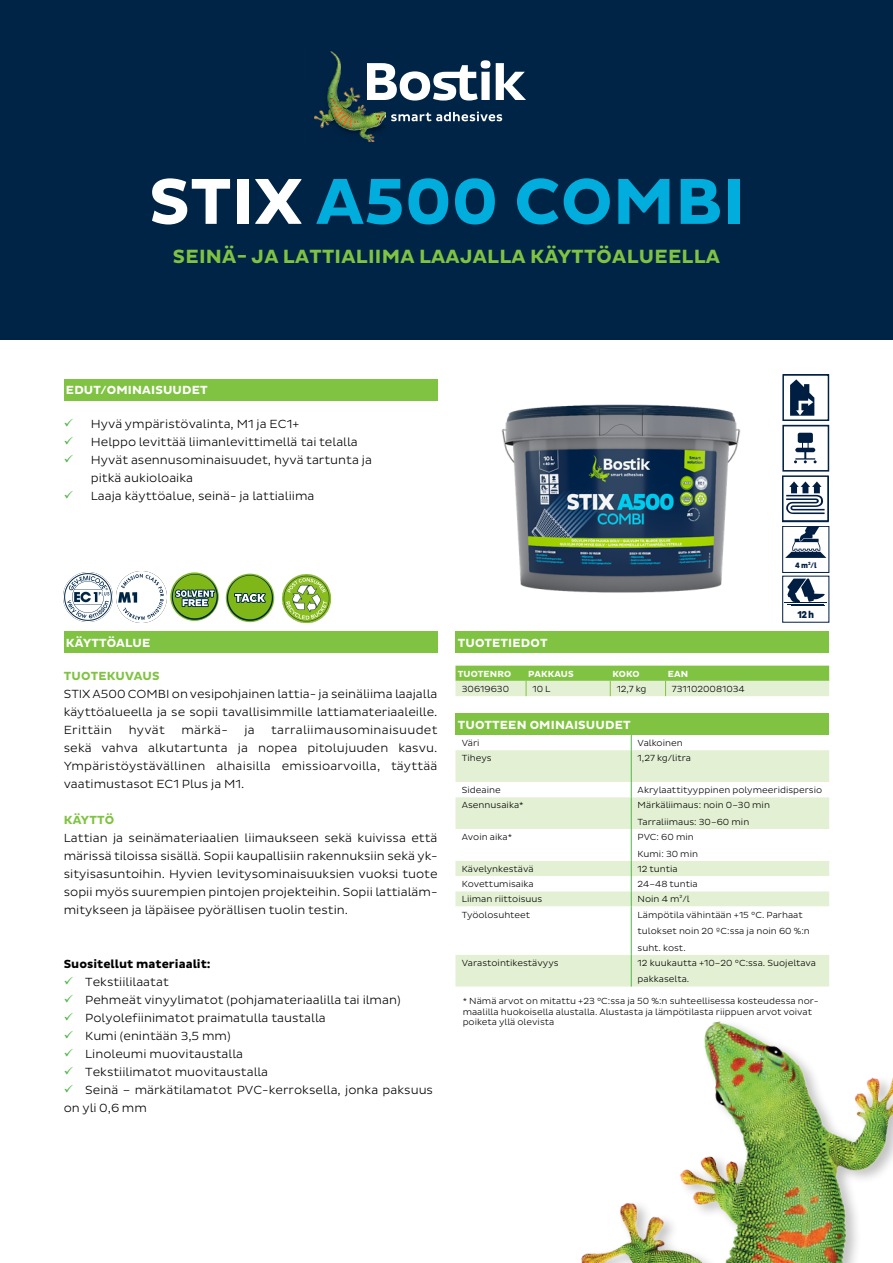
<style>
.page{position:relative;width:893px;height:1263px;background:#fff}
.page>*{position:absolute;margin:0;border:0;box-sizing:border-box;transform-origin:0 0}
.t1{font:700 66px "Bostik";color:#00addd}
.t2{font:700 19.5px "Bostik";letter-spacing:.015em;color:#80c341}
.t3{font:300 12px/18px "Bostik";color:#000;text-align:justify}
.t4{font:700 12px "Bostik";letter-spacing:.015em;color:#fff}
.t5{font:700 12px "Bostik";color:#000}
.t6{font:700 12px "Bostik";letter-spacing:.015em;color:#80c342}
.t7{font:800 10.2px "Pluto Sans Cond";color:#001e42}
.t8{font:300 9px/16.5px "Bostik";color:#000}
.t9{font:700 9px "Bostik";letter-spacing:.015em;color:#fff}
.t10{font:800 7.95px "Pluto Sans Cond";color:#001e42}
.s1{color:#fff}
.s2{color:#50b848}
</style>
<div class="page">
<div style="left:0;top:0;width:893px;height:339px;background:#002446"></div>
<img style="left:315px;top:52px;width:71px;height:90px">
<svg style="left:391px;top:112px;width:111px;height:9px"></svg>
<svg style="left:367px;top:60px;width:159px;height:41px"></svg>
<div style="left:64px;top:379px;width:373px;height:21px;background:#80c342"></div>
<div style="left:64px;top:631px;width:373px;height:22px;background:#80c342"></div>
<img style="left:581px;top:1021px;width:312px;height:242px">
<div style="left:455px;top:714px;width:374px;height:21px;background:#80c342"></div>
<div style="left:455px;top:750px;width:374px;height:236px;background:#e3f0d4"></div>
<svg style="left:455px;top:782px;width:374px;height:173px"></svg>
<svg style="left:631px;top:735px;width:1px;height:15px"></svg>
<hr style="left:631px;top:750px;width:1px;height:32px;background:#50b848">
<svg style="left:631px;top:782px;width:1px;height:15px"></svg>
<hr style="left:631px;top:797px;width:1px;height:32px;background:#50b848">
<hr style="left:631px;top:829px;width:1px;height:32px;background:#50b848">
<svg style="left:631px;top:861px;width:1px;height:45px"></svg>
<hr style="left:631px;top:906px;width:1px;height:49px;background:#50b848">
<hr style="left:631px;top:955px;width:1px;height:31px;background:#50b848">
<img style="left:64px;top:572px;width:49px;height:49px">
<img style="left:116px;top:572px;width:50px;height:50px">
<img style="left:170px;top:572px;width:49px;height:49px;border-radius:24px">
<img style="left:226px;top:574px;width:48px;height:48px;border-radius:24px">
<div style="left:455px;top:631px;width:374px;height:22px;background:#80c342"></div>
<svg style="left:455px;top:666px;width:374px;height:30px;background:#b2d98b"></svg>
<div style="left:782px;top:425px;width:47px;height:47px;border:2px solid #002245"></div>
<svg style="left:790px;top:379px;width:24px;height:37px"></svg>
<div style="left:782px;top:374px;width:47px;height:47px;border:2px solid #002245"></div>
<div style="left:782px;top:475px;width:47px;height:47px;border:2px solid #002245"></div>
<svg style="left:783px;top:426px;width:45px;height:132px"></svg>
<div style="left:782px;top:526px;width:47px;height:47px;border:1px solid #001e42"></div>
<hr style="left:785px;top:602px;width:42px;height:1px;background:#001e42">
<svg style="left:787px;top:579px;width:38px;height:23px"></svg>
<hr style="left:788px;top:604px;width:36px;height:1px;background:#001e42">
<hr style="left:791px;top:605px;width:33px;height:1px;background:#001e42">
<img style="left:501px;top:404px;width:240px;height:189px">
<img style="left:282px;top:574px;width:48px;height:48px">
<h1 class="t1" style="left:149px;top:164px;width:598px"><span class="s1">STIX</span> A500 COMBI</h1>
<h2 class="t2" style="left:173px;top:245px;width:549px">SEINÄ- JA LATTIALIIMA LAAJALLA KÄYTTÖALUEELLA</h2>
<p class="t4" style="left:66px;top:383px;width:143px">EDUT/OMINAISUUDET</p>
<p class="t3" style="left:64px;top:415px;width:237px"><span class="s2">✓</span> Hyvä ympäristövalinta, M1 ja EC1+</p>
<p class="t3" style="left:64px;top:433px;width:296px"><span class="s2">✓</span> Helppo levittää liimanlevittimellä tai telalla</p>
<p class="t3" style="left:91px;top:451px;width:283px;text-indent:-27px"><span class="s2">✓</span> Hyvät asennusominaisuudet, hyvä tartunta ja pitkä aukioloaika</p>
<p class="t3" style="left:64px;top:487px;width:252px"><span class="s2">✓</span> Laaja käyttöalue, seinä- ja lattialiima</p>
<p class="t4" style="left:66px;top:636px;width:86px">KÄYTTÖALUE</p>
<p class="t6" style="left:64px;top:669px;width:97px">TUOTEKUVAUS</p>
<p class="t3" style="left:64px;top:685px;width:375px">STIX A500 COMBI on vesipohjainen lattia- ja seinäliima laajalla käyttöalueella ja se sopii tavallisimmille lattiamateriaaleille.<br>Erittäin</p>
<p class="t3" style="left:64px;top:721px;width:375px;text-indent:207px">tarraliimausominaisuudet sekä vahva alkutartunta ja nopea pitolujuuden kasvu.<br>Ympäristöystävällinen alhaisilla emissioarvoilla, täyttää vaatimustasot EC1 Plus ja M1.</p>
<p class="t6" style="left:64px;top:813px;width:52px">KÄYTTÖ</p>
<p class="t3" style="left:64px;top:829px;width:375px">Lattian ja seinämateriaalien liimaukseen sekä kuivissa että märissä tiloissa sisällä. Sopii kaupallisiin rakennuksiin sekä yk&shy;sityisasuntoihin. Hyvien levitysominaisuuksien vuoksi tuote sopii myös suurempien pintojen projekteihin. Sopii lattialäm&shy;mitykseen ja läpäisee pyörällisen tuolin testin.</p>
<p class="t3" style="left:129px;top:721px;width:38px">hyvät</p>
<p class="t3" style="left:181px;top:721px;width:48px">märkä-</p>
<p class="t3" style="left:244px;top:721px;width:12px">ja</p>
<p class="t5" style="left:64px;top:957px;width:148px">Suositellut materiaalit:</p>
<p class="t3" style="left:64px;top:973px;width:107px"><span class="s2">✓</span> Tekstiililaatat</p>
<p class="t3" style="left:64px;top:991px;width:338px"><span class="s2">✓</span> Pehmeät vinyylimatot (pohjamateriaalilla tai ilman)</p>
<p class="t3" style="left:64px;top:1009px;width:264px"><span class="s2">✓</span> Polyolefiinimatot praimatulla taustalla</p>
<p class="t3" style="left:64px;top:1027px;width:168px"><span class="s2">✓</span> Kumi (enintään 3,5 mm)</p>
<p class="t3" style="left:64px;top:1045px;width:181px"><span class="s2">✓</span> Linoleumi muovitaustalla</p>
<p class="t3" style="left:64px;top:1063px;width:206px"><span class="s2">✓</span> Tekstiilimatot muovitaustalla</p>
<p class="t3" style="left:64px;top:1080px;width:371px"><span class="s2">✓</span> Seinä – märkätilamatot PVC-kerroksella, jonka paksuus on yli 0,6 mm</p>
<p class="t10" style="left:795px;top:561px;width:23px">4 m<sup>2</sup>/l</p>
<p class="t4" style="left:458px;top:636px;width:91px">TUOTETIEDOT</p>
<p class="t9" style="left:458px;top:668px;width:55px">TUOTENRO</p>
<p class="t9" style="left:528px;top:668px;width:47px">PAKKAUS</p>
<p class="t9" style="left:612px;top:668px;width:29px">KOKO</p>
<p class="t9" style="left:668px;top:668px;width:22px">EAN</p>
<p class="t8" style="left:462px;top:681px;width:49px">30619630</p>
<p class="t8" style="left:532px;top:681px;width:20px">10 L</p>
<p class="t8" style="left:617px;top:681px;width:31px">12,7 kg</p>
<p class="t8" style="left:672px;top:681px;width:74px">7311020081034</p>
<p class="t7" style="left:797px;top:608px;width:18px">12 h</p>
<p class="t4" style="left:458px;top:718px;width:174px">TUOTTEEN OMINAISUUDET</p>
<p class="t8" style="left:462px;top:735px;width:19px">Väri</p>
<p class="t8" style="left:638px;top:735px;width:47px">Valkoinen</p>
<p class="t8" style="left:462px;top:750px;width:31px">Tiheys</p>
<p class="t8" style="left:638px;top:750px;width:55px">1,27 kg/litra</p>
<p class="t8" style="left:462px;top:782px;width:40px">Sideaine</p>
<p class="t8" style="left:638px;top:782px;width:186px">Akrylaattityyppinen polymeeridispersio</p>
<p class="t8" style="left:462px;top:797px;width:63px">Asennusaika*</p>
<p class="t8" style="left:638px;top:797px;width:134px">Märkäliimaus: noin 0–30 min<br>Tarraliimaus: 30–60 min</p>
<p class="t8" style="left:462px;top:829px;width:52px">Avoin aika*</p>
<p class="t8" style="left:638px;top:829px;width:62px">PVC: 60 min<br>Kumi: 30 min</p>
<p class="t8" style="left:462px;top:860px;width:73px">Kävelynkestävä</p>
<p class="t8" style="left:638px;top:860px;width:42px">12 tuntia</p>
<p class="t8" style="left:462px;top:876px;width:73px">Kovettumisaika</p>
<p class="t8" style="left:638px;top:876px;width:62px">24–48 tuntia</p>
<p class="t8" style="left:462px;top:891px;width:82px">Liiman riittoisuus</p>
<p class="t8" style="left:638px;top:891px;width:54px">Noin 4 m²/l</p>
<p class="t8" style="left:462px;top:906px;width:70px">Työolosuhteet</p>
<p class="t8" style="left:638px;top:906px;width:174px">Lämpötila vähintään +15 °C. Parhaat tulokset noin 20 ºC:ssa ja noin 60 %:n suht. kost.</p>
<p class="t8" style="left:462px;top:954px;width:98px">Varastointikestävyys</p>
<p class="t8" style="left:638px;top:954px;width:180px">12 kuukautta +10–20 °C:ssa. Suojeltava pakkaselta.</p>
<p class="t8" style="left:463px;top:996px;width:357px;line-height:10.5px">* Nämä arvot on mitattu +23 °C:ssa ja 50 %:n suhteellisessa kosteudessa nor&shy;maalilla huokoisella alustalla. Alustasta ja lämpötilasta riippuen arvot voivat poiketa yllä olevista</p>
</div>
